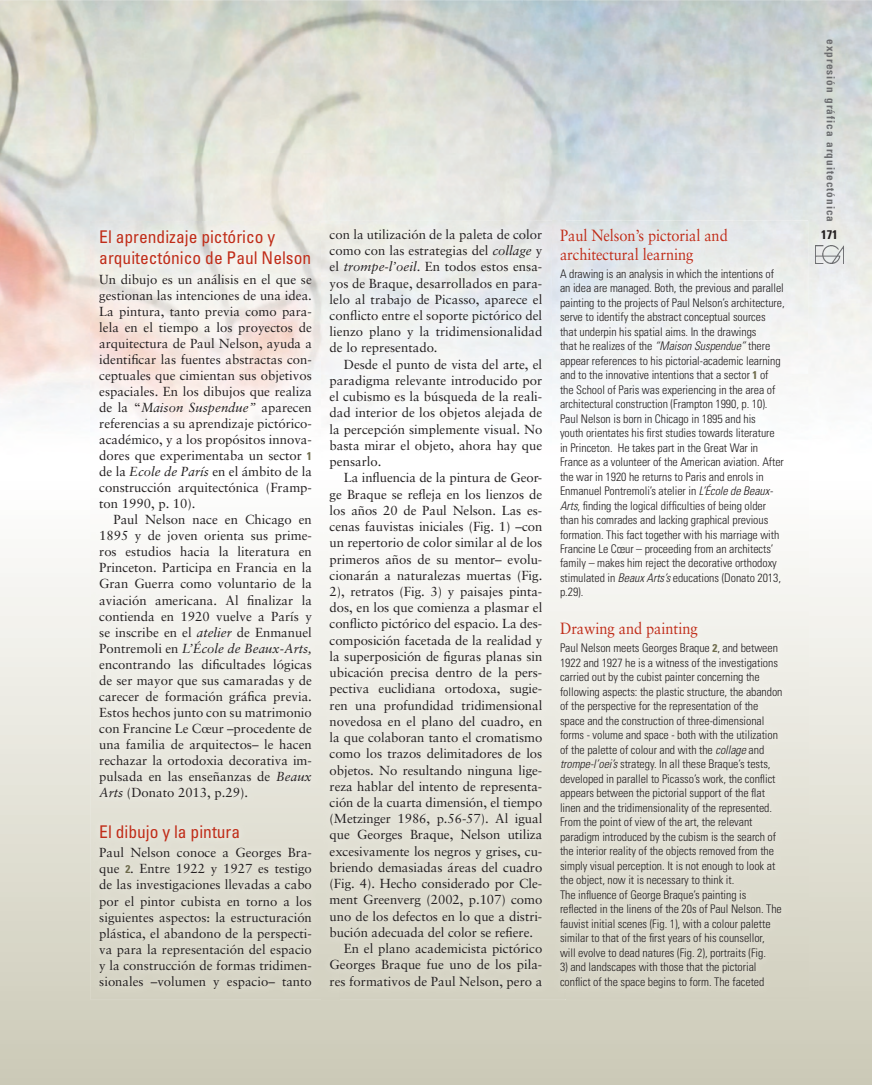
<style>
.page{position:relative;width:872px;height:1085px;background:#fff}
.page>*{position:absolute;margin:0;border:0;box-sizing:border-box;transform-origin:0 0}
.t1{font:condensed 17.5px/21.2px "Univers";color:#c02d19}
.t2{font:16.25px/18.2px "Sabon";letter-spacing:-.005em;color:#c02d19;scale:.9 1}
.t3{font:13.12px/16px "Sabon";letter-spacing:-.005em;color:#231f20;text-align:justify}
.t4{font:700 condensed 12.5px "Univers";color:#231f20}
.t5{font:300 condensed 11.88px/14.5px "Univers";letter-spacing:-.005em;color:#231f20}
.t6{font:700 condensed 11.25px "Univers";letter-spacing:.09em;color:#6c6d70}
.s1{font-style:italic}
.s2{font-family:"Univers";font-weight:700;font-stretch:condensed;font-size:11.25px;color:#6d6a4a}
.s3{font-weight:700;font-size:11.25px;color:#6d6a4a}
</style>
<div class="page">
<img style="left:0;top:0;width:261px;height:249px">
<svg style="left:0;top:551px;width:872px;height:533px;background:#dad8cb"></svg>
<img style="left:91px;top:221px;width:230px;height:222px">
<img style="left:91px;top:551px;width:474px;height:448px">
<img style="left:321px;top:551px;width:19px;height:448px">
<img style="left:565px;top:551px;width:243px;height:447px">
<img style="left:552px;top:551px;width:13px;height:447px">
<img style="left:815px;top:246px;width:28px;height:17px">
<h1 class="t1" style="left:99px;top:225px;width:213px">El aprendizaje pictórico y arquitectónico de Paul Nelson</h1>
<p class="t3" style="left:99px;top:271px;width:214px">Un dibujo es un análisis en el que se gestionan las intenciones de una idea.<br>La pintura, tanto previa como para&shy;lela en el tiempo a los proyectos de arquitectura de Paul Nelson, ayuda a identificar las fuentes abstractas con&shy;ceptuales que cimientan sus objetivos espaciales. En los dibujos que realiza de la “<span class="s1">Maison Suspendue”</span> aparecen referencias a su aprendizaje pictórico&shy;académico, y a los propósitos innova&shy;dores que experimentaba un sector <span class="s2">1 </span>de la <span class="s1">Ecole de París</span> en el ámbito de la construcción arquitectónica (Framp&shy;ton 1990, p. 10).</p>
<p class="t3" style="left:99px;top:511px;width:214px;text-indent:14px">Paul Nelson nace en Chicago en 1895 y de joven orienta sus prime&shy;ros estudios hacia la literatura en Princeton. Participa en Francia en la Gran Guerra como voluntario de la aviación americana. Al finalizar la contienda en 1920 vuelve a París y se inscribe en el <span class="s1">atelier</span> de Enmanuel Pontremoli en <span class="s1">L’École de Beaux-Arts, </span>encontrando las dificultades lógicas de ser mayor que sus camaradas y de carecer de formación gráfica previa.<br>Estos hechos junto con su matrimonio con Francine Le Cœur –procedente de una familia de arquitectos– le hacen rechazar la ortodoxia decorativa im&shy;pulsada en las enseñanzas de <span class="s1">Beaux Arts</span> (Donato 2013, p.29).</p>
<h1 class="t1" style="left:99px;top:820px;width:142px">El dibujo y la pintura</h1>
<p class="t3" style="left:99px;top:844px;width:214px">Paul Nelson conoce a Georges Bra&shy;que <span class="s2">2</span>. Entre 1922 y 1927 es testigo de las investigaciones llevadas a cabo por el pintor cubista en torno a los siguientes aspectos: la estructuración plástica, el abandono de la perspecti&shy;va para la representación del espacio y la construcción de formas tridimen&shy;sionales –volumen y espacio– tanto</p>
<p class="t3" style="left:330px;top:226px;width:214px">con la utilización de la paleta de color como con las estrategias del <span class="s1">collage</span> y el <span class="s1">trompe-l’oeil</span>. En todos estos ensa&shy;yos de Braque, desarrollados en para&shy;lelo al trabajo de Picasso, aparece el conflicto entre el soporte pictórico del lienzo plano y la tridimensionalidad de lo representado.</p>
<p class="t3" style="left:330px;top:356px;width:214px;text-indent:14px">Desde el punto de vista del arte, el paradigma relevante introducido por el cubismo es la búsqueda de la reali&shy;dad interior de los objetos alejada de la percepción simplemente visual. No basta mirar el objeto, ahora hay que pensarlo.</p>
<p class="t3" style="left:344px;top:469px;width:200px">La influencia de la pintura de Geor-</p>
<p class="t3" style="left:330px;top:486px;width:214px">ge Braque se refleja en los lienzos de</p>
<p class="t3" style="left:330px;top:502px;width:214px">los años 20 de Paul Nelson. Las es-</p>
<p class="t3" style="left:330px;top:518px;width:214px">cenas fauvistas iniciales (Fig. 1) –con</p>
<p class="t3" style="left:330px;top:534px;width:214px">un repertorio de color similar al de los</p>
<p class="t3" style="left:330px;top:550px;width:214px">primeros años de su mentor– evolu-</p>
<p class="t3" style="left:330px;top:567px;width:214px">cionarán a naturalezas muertas (Fig.</p>
<p class="t3" style="left:330px;top:583px;width:214px">2), retratos (Fig. 3) y paisajes pinta-</p>
<p class="t3" style="left:330px;top:599px;width:214px">dos, en los que comienza a plasmar el</p>
<p class="t3" style="left:330px;top:615px;width:214px">conflicto pictórico del espacio. La des-</p>
<p class="t3" style="left:330px;top:632px;width:214px">composición facetada de la realidad y</p>
<p class="t3" style="left:330px;top:648px;width:214px">la superposición de figuras planas sin</p>
<p class="t3" style="left:330px;top:664px;width:214px">ubicación precisa dentro de la pers-</p>
<p class="t3" style="left:330px;top:680px;width:214px">pectiva euclidiana ortodoxa, sugie-</p>
<p class="t3" style="left:330px;top:696px;width:214px">ren una profundidad tridimensional</p>
<p class="t3" style="left:330px;top:713px;width:214px">novedosa en el plano del cuadro, en</p>
<p class="t3" style="left:330px;top:729px;width:214px">la que colaboran tanto el cromatismo</p>
<p class="t3" style="left:330px;top:745px;width:214px">como los trazos delimitadores de los</p>
<p class="t3" style="left:330px;top:761px;width:214px">objetos. No resultando ninguna lige-</p>
<p class="t3" style="left:330px;top:778px;width:214px">reza hablar del intento de representa-</p>
<p class="t3" style="left:330px;top:794px;width:214px">ción de la cuarta dimensión, el tiempo</p>
<p class="t3" style="left:330px;top:810px;width:214px">(Metzinger 1986, p.56-57). Al igual</p>
<p class="t3" style="left:330px;top:826px;width:214px">que Georges Braque, Nelson utiliza</p>
<p class="t3" style="left:330px;top:842px;width:214px">excesivamente los negros y grises, cu-</p>
<p class="t3" style="left:330px;top:859px;width:214px">briendo demasiadas áreas del cuadro</p>
<p class="t3" style="left:330px;top:875px;width:214px">(Fig. 4). Hecho considerado por Cle-</p>
<p class="t3" style="left:330px;top:891px;width:214px">ment Greenverg (2002, p.107) como</p>
<p class="t3" style="left:330px;top:907px;width:214px">uno de los defectos en lo que a distri-</p>
<p class="t3" style="left:330px;top:924px;width:205px">bución adecuada del color se refiere.</p>
<p class="t3" style="left:344px;top:940px;width:200px">En el plano academicista pictórico</p>
<p class="t3" style="left:330px;top:956px;width:214px">Georges Braque fue uno de los pila-</p>
<p class="t3" style="left:330px;top:972px;width:214px">res formativos de Paul Nelson, pero a</p>
<p class="t2" style="left:560px;top:226px;width:188px">Paul Nelson’s pictorial and architectural learning</p>
<p class="t5" style="left:560px;top:266px;width:226px">A drawing is an analysis in which the intentions of an idea are managed. Both, the previous and parallel painting to the projects of Paul Nelson’s architecture, serve to identify the abstract conceptual sources that underpin his spatial aims. In the drawings<br>that he realizes of the <span class="s1">“Maison Suspendue”</span> there appear references to his pictorial-academic learning and to the innovative intentions that a sector <span class="s3">1</span> of the School of Paris was experiencing in the area of architectural construction (Frampton 1990, p. 10).<br>Paul Nelson is born in Chicago in 1895 and his<br>youth orientates his first studies towards literature in Princeton. He takes part in the Great War in France as a volunteer of the American aviation. After the war in 1920 he returns to Paris and enrols in Enmanuel Pontremoli’s atelier in <span class="s1">L’École de Beaux-Arts</span>, finding the logical difficulties of being older than his comrades and lacking graphical previous formation. This fact together with his marriage with Francine Le Cœur – proceeding from an architects’ family – makes him reject the decorative orthodoxy stimulated in <span class="s1">Beaux Arts’s</span> educations (Donato 2013, p.29).</p>
<p class="t2" style="left:560px;top:619px;width:154px">Drawing and painting</p>
<p class="t5" style="left:560px;top:640px;width:224px">Paul Nelson meets Georges Braque <span class="s3">2</span>, and between 1922 and 1927 he is a witness of the investigations carried out by the cubist painter concerning the following aspects: the plastic structure, the abandon of the perspective for the representation of the space and the construction of three-dimensional forms - volume and space - both with the utilization of the palette of colour and with the <span class="s1">collage</span> and <span class="s1">trompe-l’oei’s</span> strategy. In all these Braque’s tests, developed in parallel to Picasso’s work, the conflict appears between the pictorial support of the flat linen and the tridimensionality of the represented.<br>From the point of view of the art, the relevant paradigm introduced by the cubism is the search of the interior reality of the objects removed from the simply visual perception. It is not enough to look at the object, now it is necessary to think it.<br>The influence of George Braque’s painting is reflected in the linens of the 20s of Paul Nelson. The fauvist initial scenes (Fig. 1), with a colour palette similar to that of the first years of his counsellor, will evolve to dead natures (Fig. 2), portraits (Fig.</p>
<p class="t5" style="left:560px;top:959px;width:206px">3) and landscapes with those that the pictorial conflict of the space begins to form. The faceted</p>
<p class="t6" style="left:837px;top:39px;width:184px;rotate:90deg">expresión gráfica arquitectónica</p>
<p class="t4" style="left:821px;top:226px;width:18px">171</p>
</div>
